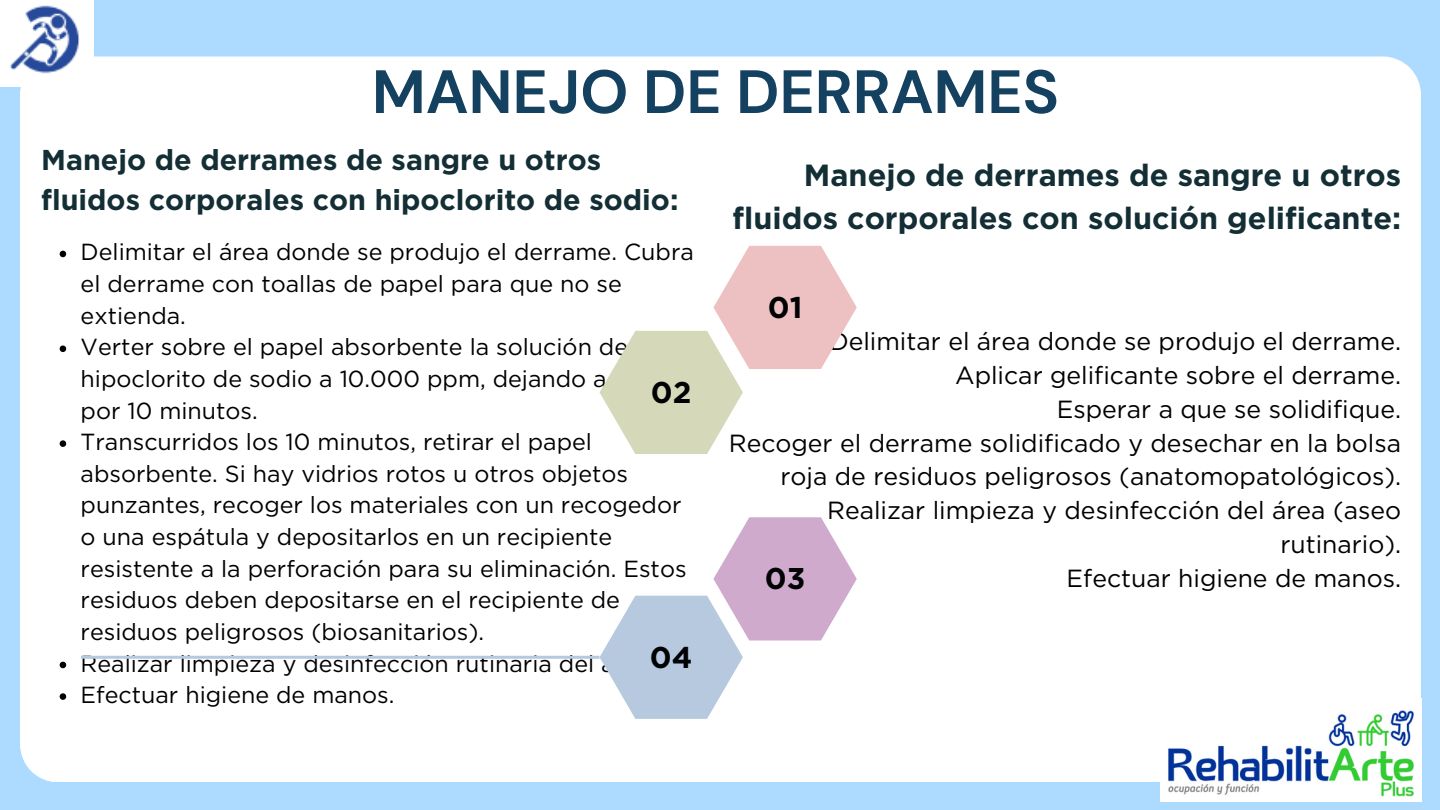
<style>
.page{position:relative;width:1440px;height:810px;background:#addaff}
.page>*{position:absolute;margin:0;border:0;box-sizing:border-box;transform-origin:0 0}
.t1{font:700 61px "DM Sans";color:#154161}
.t2{font:700 30.6px/42.4px "Gotham";color:#132e34;text-align:right}
.t3{font:700 30px "Gotham";color:#010204}
.t4{font:700 28.7px/39.8px "Gotham";color:#132e34}
.t5{font:24.8px/33.8px "Gotham";color:#000;text-align:right}
.t6{font:23.3px/31.6px "Gotham";color:#000}
</style>
<div class="page">
<div style="left:20px;top:56px;width:1401px;height:726px;background:#fff"></div>
<svg style="left:60px;top:251px;width:6px;height:6px"></svg>
<svg style="left:60px;top:346px;width:6px;height:6px"></svg>
<svg style="left:60px;top:440px;width:6px;height:7px"></svg>
<svg style="left:60px;top:662px;width:6px;height:6px"></svg>
<svg style="left:60px;top:693px;width:6px;height:7px"></svg>
<svg style="left:600px;top:246px;width:257px;height:208px;background:#f0e5de"></svg>
<svg style="left:600px;top:517px;width:257px;height:202px;background:#e0dbe9"></svg>
<hr style="left:81px;top:656px;width:519px;height:3px;background:#b6c9de">
<img style="left:1160px;top:699px;width:261px;height:102px">
<img style="left:0;top:0;width:94px;height:86px">
<p class="t1" style="left:372px;top:52px;width:689px">MANEJO DE DERRAMES</p>
<p class="t4" style="left:41px;top:140px;width:639px">Manejo de derrames de sangre u otros fluidos corporales con hipoclorito de sodio:</p>
<p class="t6" style="left:81px;top:236px;width:615px">Delimitar el área donde se produjo el derrame. Cubra el derrame con toallas de papel para que no se extienda.</p>
<p class="t6" style="left:81px;top:331px;width:587px">Verter sobre el papel absorbente la solución de hipoclorito de sodio a 10.000 ppm, dejando actuar por 10 minutos.</p>
<p class="t6" style="left:81px;top:426px;width:607px">Transcurridos los 10 minutos, retirar el papel absorbente. Si hay vidrios rotos u otros objetos punzantes, recoger los materiales con un recogedor o una espátula y depositarlos en un recipiente resistente a la perforación para su eliminación. Estos residuos deben depositarse en el recipiente de residuos peligrosos (biosanitarios).</p>
<h2 class="t6" style="left:81px;top:647px;width:578px">Realizar limpieza y desinfección rutinaria del área.</h2>
<p class="t6" style="left:81px;top:679px;width:315px">Efectuar higiene de manos.</p>
<h3 class="t3" style="left:651px;top:374px;width:42px">02</h3>
<p class="t3" style="left:650px;top:639px;width:44px">04</p>
<p class="t2" style="left:733px;top:154px;width:670px">Manejo de derrames de sangre u otros fluidos corporales con solución gelificante:</p>
<p class="t3" style="left:768px;top:289px;width:36px">01</p>
<p class="t5" style="left:829px;top:325px;width:573px">Delimitar el área donde se produjo el derrame.</p>
<h2 class="t5" style="left:729px;top:358px;width:674px">Aplicar gelificante sobre el derrame.<br>Esperar a que se solidifique.<br>Recoger el derrame solidificado y desechar en la bolsa roja de residuos peligrosos (anatomopatológicos).<br>Realizar limpieza y desinfección del área (aseo rutinario).</h2>
<p class="t5" style="left:1067px;top:561px;width:336px">Efectuar higiene de manos.</p>
<p class="t3" style="left:765px;top:561px;width:42px">03</p>
</div>
